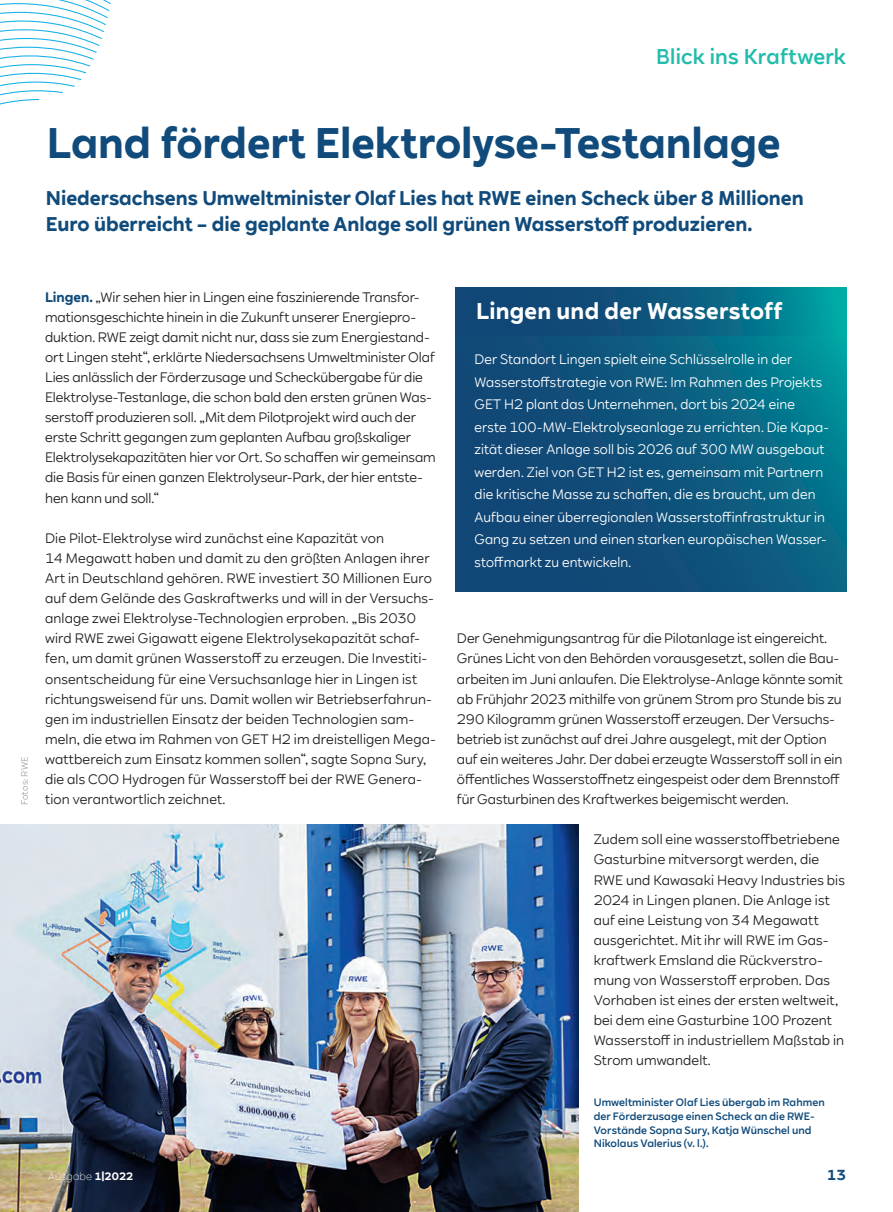
<style>
.page{position:relative;width:893px;height:1212px;background:#fff}
.page>*{position:absolute;margin:0;border:0;box-sizing:border-box;transform-origin:0 0}
.t1{font:700 42px "RWE Sans";letter-spacing:-.005em;color:#104b7b}
.t2{font:700 22.5px "RWE Sans";letter-spacing:.01em;color:#fff}
.t3{font:500 21px "RWE Sans";letter-spacing:.005em;color:#22bcac}
.t4{font:700 19.5px/26.2px "RWE Sans";color:#104b7b}
.t5{font:700 14.25px "RWE Sans";color:#104b7b}
.t6{font:13.5px/20.1px "RWE Sans";letter-spacing:.005em;color:#231f20}
.t7{font:13.5px/22.5px "RWE Sans";letter-spacing:.01em;color:#fff}
.t8{font:500 10.5px/14.4px "RWE Sans";letter-spacing:.01em;color:#104b7b}
.t9{font:300 10.5px "RWE Sans";letter-spacing:.015em;color:#fff}
.t10{font:9px "RWE Sans";letter-spacing:.02em;color:#9fa3a6}
.s1{font-weight:700;color:#104b7b}
.s2{font-weight:700}
</style>
<div class="page">
<img style="left:0;top:824px;width:579px;height:388px">
<svg style="left:0;top:0;width:111px;height:105px"></svg>
<svg style="left:455px;top:336px;width:391px;height:255px;background:#0c597e"></svg>
<svg style="left:455px;top:288px;width:391px;height:48px;background:#0b6182"></svg>
<h3 class="t3" style="left:656px;top:43px;width:191px">Blick ins Kraftwerk</h3>
<h1 class="t1" style="left:47px;top:116px;width:735px">Land fördert Elektrolyse-Testanlage</h1>
<h3 class="t4" style="left:46px;top:185px;width:759px">Niedersachsens Umweltminister Olaf Lies hat RWE einen Scheck über 8 Millionen<br>Euro überreicht – die geplante Anlage soll grünen Wasserstoff produzieren.</h3>
<p class="t10" style="left:19px;top:805px;width:50px;rotate:-90deg">Fotos: RWE</p>
<p class="t6" style="left:45px;top:287px;width:392px"><span class="s1">Lingen.</span> „Wir sehen hier in Lingen eine faszinierende Transfor&shy;mationsgeschichte hinein in die Zukunft unserer Energiepro&shy;duktion. RWE zeigt damit nicht nur, dass sie zum Energiestand&shy;ort Lingen steht“, erklärte Niedersachsens Umweltminister Olaf Lies anlässlich der Förderzusage und Scheckübergabe für die Elektrolyse-Testanlage, die schon bald den ersten grünen Was&shy;serstoff produzieren soll. „Mit dem Pilotprojekt wird auch der erste Schritt gegangen zum geplanten Aufbau großskaliger Elektrolysekapazitäten hier vor Ort. So schaffen wir gemeinsam die Basis für einen ganzen Elektrolyseur-Park, der hier entste&shy;hen kann und soll.“</p>
<p class="t6" style="left:45px;top:528px;width:392px">Die Pilot-Elektrolyse wird zunächst eine Kapazität von<br>14 Megawatt haben und damit zu den größten Anlagen ihrer Art in Deutschland gehören. RWE investiert 30 Millionen Euro auf dem Gelände des Gaskraftwerks und will in der Versuchs&shy;anlage zwei Elektrolyse-Technologien erproben. „Bis 2030 wird RWE zwei Gigawatt eigene Elektrolysekapazität schaf&shy;fen, um damit grünen Wasserstoff zu erzeugen. Die Investiti&shy;onsentscheidung für eine Versuchsanlage hier in Lingen ist richtungsweisend für uns. Damit wollen wir Betriebserfahrun&shy;gen im industriellen Einsatz der beiden Technologien sam&shy;meln, die etwa im Rahmen von GET H2 im dreistelligen Mega&shy;wattbereich zum Einsatz kommen sollen“, sagte Sopna Sury, die als COO Hydrogen für Wasserstoff bei der RWE Genera&shy;tion verantwortlich zeichnet.</p>
<h2 class="t2" style="left:476px;top:297px;width:307px">Lingen und der Wasserstoff</h2>
<p class="t7" style="left:475px;top:348px;width:356px">Der Standort Lingen spielt eine Schlüsselrolle in der Wasserstoffstrategie von RWE: Im Rahmen des Projekts GET H2 plant das Unternehmen, dort bis 2024 eine erste 100-MW-Elektrolyseanlage zu errichten. Die Kapa&shy;zität dieser Anlage soll bis 2026 auf 300 MW ausgebaut werden. Ziel von GET H2 ist es, gemeinsam mit Partnern die kritische Masse zu schaffen, die es braucht, um den Aufbau einer überregionalen Wasserstoffinfrastruktur in Gang zu setzen und einen starken europäischen Wasser&shy;stoffmarkt zu entwickeln.</p>
<p class="t6" style="left:457px;top:629px;width:387px">Der Genehmigungsantrag für die Pilotanlage ist eingereicht.<br>Grünes Licht von den Behörden vorausgesetzt, sollen die Bau&shy;arbeiten im Juni anlaufen. Die Elektrolyse-Anlage könnte somit ab Frühjahr 2023 mithilfe von grünem Strom pro Stunde bis zu 290 Kilogramm grünen Wasserstoff erzeugen. Der Versuchs&shy;betrieb ist zunächst auf drei Jahre ausgelegt, mit der Option auf ein weiteres Jahr. Der dabei erzeugte Wasserstoff soll in ein öffentliches Wasserstoffnetz eingespeist oder dem Brennstoff für Gasturbinen des Kraftwerkes beigemischt werden.</p>
<p class="t6" style="left:594px;top:830px;width:253px">Zudem soll eine wasserstoffbetriebene Gasturbine mitversorgt werden, die RWE und Kawasaki Heavy Industries bis 2024 in Lingen planen. Die Anlage ist auf eine Leistung von 34 Megawatt ausgerichtet. Mit ihr will RWE im Gas&shy;kraftwerk Emsland die Rückverstro&shy;mung von Wasserstoff erproben. Das Vorhaben ist eines der ersten weltweit, bei dem eine Gasturbine 100 Prozent Wasserstoff in industriellem Maßstab in Strom umwandelt.</p>
<p class="t8" style="left:594px;top:1095px;width:233px">Umweltminister Olaf Lies übergab im Rahmen der Förderzusage einen Scheck an die RWE-<br>Vorstände Sopna Sury, Katja Wünschel und</p>
<p class="t8" style="left:594px;top:1136px;width:116px">Nikolaus Valerius (v. l.).</p>
<p class="t9" style="left:48px;top:1170px;width:87px">Ausgabe <span class="s2">1|2022</span></p>
<p class="t5" style="left:827px;top:1166px;width:21px">13</p>
</div>
